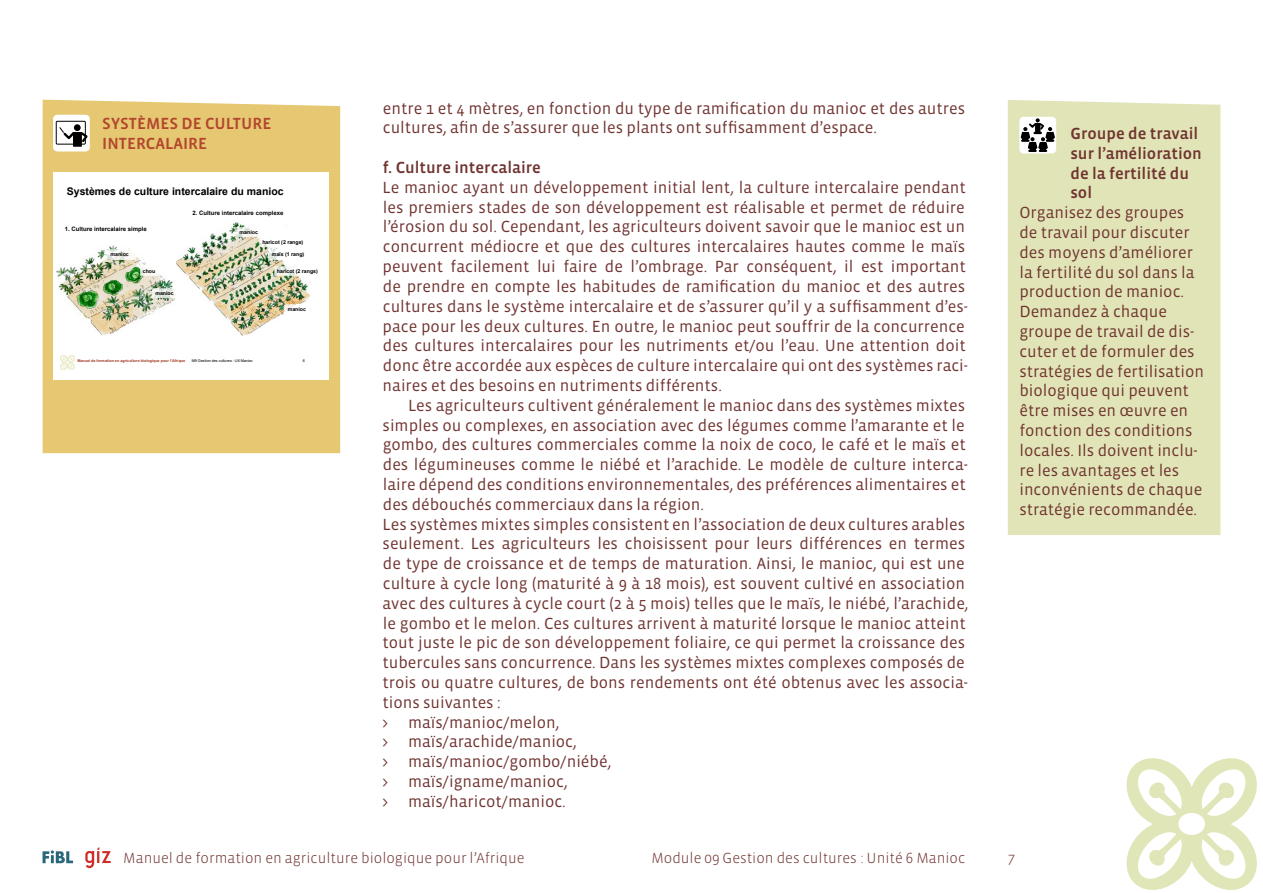
<style>
.page{position:relative;width:1263px;height:893px;background:#fff}
.page>*{position:absolute;margin:0;border:0;box-sizing:border-box;transform-origin:0 0}
.t1{font:16.5px/19.8px "Vista Sans OT";color:#703430}
.t2{font:500 16.5px/19.8px "Vista Sans OT";color:#703430}
.t3{font:500 16.5px/19.8px "Vista Sans OT";color:#b2462e}
.t4{font:300 15px "Vista Sans OT";color:#703430}
.t5{font:700 10.5px "Arial";color:#000}
.t6{font:700 6px "Arial";color:#000}
.t7{font:700 5.25px "Arial";color:#000}
.t8{font:700 3.75px "Arial";color:#a23d25}
.t9{font:3.75px "Arial";color:#000}
</style>
<div class="page">
<svg style="left:1126px;top:758px;width:131px;height:132px"></svg>
<div style="left:1178px;top:813px;width:27px;height:22px;background:#fff;border-radius:50%"></div>
<svg style="left:43px;top:850px;width:30px;height:13px"></svg>
<svg style="left:85px;top:847px;width:26px;height:21px"></svg>
<div style="left:43px;top:100px;width:297px;height:353px;background:#e6c872"></div>
<div style="left:53px;top:115px;width:37px;height:36px;background:#fff;border-radius:4px"></div>
<div style="left:73px;top:132px;width:9px;height:15px;background:#000"></div>
<div style="left:56px;top:121px;width:30px;height:23px;border:1px solid #000"></div>
<svg style="left:59px;top:127px;width:31px;height:17px"></svg>
<div style="left:74px;top:124px;width:7px;height:7px;background:#000;border-radius:50%"></div>
<div style="left:53px;top:172px;width:276px;height:208px;background:#fff"></div>
<img style="left:60px;top:355px;width:14px;height:14px">
<img style="left:176px;top:222px;width:134px;height:113px">
<img style="left:57px;top:246px;width:118px;height:89px">
<img style="left:176px;top:223px;width:3px;height:11px">
<img style="left:140px;top:267px;width:22px;height:9px">
<img style="left:108px;top:250px;width:28px;height:9px">
<img style="left:237px;top:227px;width:30px;height:10px">
<img style="left:259px;top:237px;width:49px;height:10px">
<img style="left:269px;top:250px;width:41px;height:9px">
<img style="left:274px;top:267px;width:36px;height:9px">
<img style="left:285px;top:305px;width:25px;height:9px">
<img style="left:152px;top:288px;width:27px;height:10px">
<div style="left:1008px;top:100px;width:212px;height:435px;background:#e0e4b7"></div>
<div style="left:1019px;top:117px;width:37px;height:37px;background:#fff;border-radius:4px"></div>
<svg style="left:1019px;top:118px;width:37px;height:34px"></svg>
<p class="t3" style="left:102px;top:114px;width:170px">SYSTÈMES DE CULTURE<br>INTERCALAIRE</p>
<p class="t5" style="left:67px;top:184px;width:218px">Systèmes de culture intercalaire du manioc</p>
<p class="t6" style="left:65px;top:224px;width:84px">1. Culture intercalaire simple</p>
<p class="t6" style="left:193px;top:209px;width:92px">2. Culture intercalaire complexe</p>
<p class="t7" style="left:240px;top:228px;width:20px">manioc</p>
<p class="t7" style="left:111px;top:251px;width:20px">manioc</p>
<p class="t7" style="left:143px;top:268px;width:14px">chou</p>
<p class="t7" style="left:155px;top:289px;width:20px">manioc</p>
<p class="t7" style="left:262px;top:239px;width:43px">haricot (2 rangs)</p>
<p class="t7" style="left:272px;top:251px;width:34px">maïs (1 rang)</p>
<p class="t7" style="left:277px;top:268px;width:43px">haricot (2 rangs)</p>
<p class="t7" style="left:288px;top:306px;width:20px">manioc</p>
<p class="t8" style="left:77px;top:358px;width:110px">Manuel de formation en agriculture biologique pour l’Afrique</p>
<p class="t9" style="left:192px;top:358px;width:63px">M9 Gestion des cultures : U6 Manioc</p>
<p class="t9" style="left:303px;top:358px;width:4px">6</p>
<p class="t1" style="left:383px;top:99px;width:584px">entre 1 et 4 mètres, en fonction du type de ramification du manioc et des autres cultures, afin de s’assurer que les plants ont suffisamment d’espace.</p>
<p class="t2" style="left:383px;top:158px;width:160px">f. Culture intercalaire</p>
<p class="t1" style="left:383px;top:178px;width:587px">Le manioc ayant un développement initial lent, la culture intercalaire pendant les premiers stades de son développement est réalisable et permet de réduire l’érosion du sol. Cependant, les agriculteurs doivent savoir que le manioc est un concurrent médiocre et que des cultures intercalaires hautes comme le maïs peuvent facilement lui faire de l’ombrage. Par conséquent, il est important de prendre en compte les habitudes de ramification du manioc et des autres cultures dans le système intercalaire et de s’assurer qu’il y a suffisamment d’es&shy;pace pour les deux cultures. En outre, le manioc peut souffrir de la concurrence des cultures intercalaires pour les nutriments et/ou l’eau. Une attention doit donc être accordée aux espèces de culture intercalaire qui ont des systèmes raci&shy;naires et des besoins en nutriments différents.</p>
<p class="t1" style="left:382px;top:396px;width:588px;text-indent:26px">Les agriculteurs cultivent généralement le manioc dans des systèmes mixtes simples ou complexes, en association avec des légumes comme l’amarante et le gombo, des cultures commerciales comme la noix de coco, le café et le maïs et des légumineuses comme le niébé et l’arachide. Le modèle de culture interca&shy;laire dépend des conditions environnementales, des préférences alimentaires et des débouchés commerciaux dans la région.<br>Les systèmes mixtes simples consistent en l’association de deux cultures arables seulement. Les agriculteurs les choisissent pour leurs différences en termes de type de croissance et de temps de maturation. Ainsi, le manioc, qui est une culture à cycle long (maturité à 9 à 18 mois), est souvent cultivé en association avec des cultures à cycle court (2 à 5 mois) telles que le maïs, le niébé, l’arachide, le gombo et le melon. Ces cultures arrivent à maturité lorsque le manioc atteint tout juste le pic de son développement foliaire, ce qui permet la croissance des tubercules sans concurrence. Dans les systèmes mixtes complexes composés de trois ou quatre cultures, de bons rendements ont été obtenus avec les associa&shy;tions suivantes :<br>&gt; maïs/manioc/melon,<br>&gt; maïs/arachide/manioc,<br>&gt; maïs/manioc/gombo/niébé,<br>&gt; maïs/igname/manioc,<br>&gt; maïs/haricot/manioc.</p>
<p class="t2" style="left:1070px;top:124px;width:133px">Groupe de travail sur l’amélioration de la fertilité du sol</p>
<p class="t1" style="left:1019px;top:203px;width:186px">Organisez des groupes de travail pour discuter des moyens d’améliorer la fertilité du sol dans la production de manioc.<br>Demandez à chaque groupe de travail de dis&shy;cuter et de formuler des stratégies de fertilisation biologique qui peuvent être mises en œuvre en fonction des conditions locales. Ils doivent inclu&shy;re les avantages et les inconvénients de chaque stratégie recommandée.</p>
<p class="t4" style="left:123px;top:850px;width:403px">Manuel de formation en agriculture biologique pour l’Afrique</p>
<p class="t4" style="left:651px;top:850px;width:315px">Module 09 Gestion des cultures : Unité 6 Manioc</p>
<p class="t4" style="left:1008px;top:850px;width:9px">7</p>
</div>
